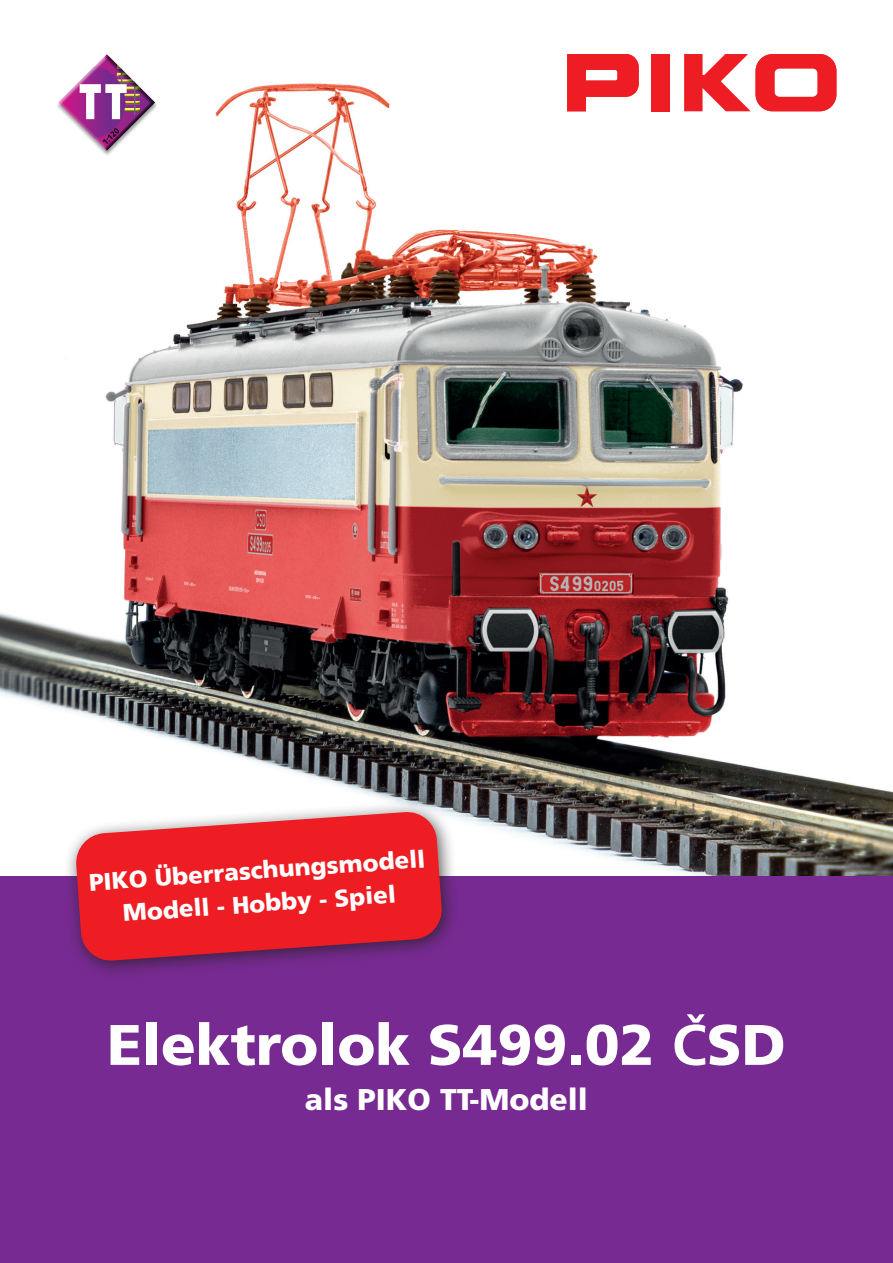
<style>
.page{position:relative;width:893px;height:1263px;background:#fff}
.page>*{position:absolute;margin:0;border:0;box-sizing:border-box;transform-origin:0 0}
.t1{font:900 57px "Frutiger LT Std";color:#fff}
.t2{font:900 30px "Frutiger LT Std";color:#fff}
.t3{font:900 24px/33px "Frutiger LT Std";color:#fff;text-align:center}
.s1{font-family:"Frutiger CE";font-weight:700}
</style>
<div class="page">
<img style="left:0;top:54px;width:893px;height:822px">
<div style="left:0;top:876px;width:893px;height:387px;background:#772a91"></div>
<div style="left:64px;top:801px;width:395px;height:179px;background:#231f20;opacity:.75"></div>
<svg style="left:75px;top:811px;width:368px;height:150px;background:#e1303c"></svg>
<svg style="left:567px;top:54px;width:72px;height:57px"></svg>
<div style="left:651px;top:54px;width:18px;height:57px;background:#ee1d23"></div>
<svg style="left:684px;top:54px;width:152px;height:57px"></svg>
<svg style="left:54px;top:54px;width:105px;height:101px"></svg>
<p class="t3" style="left:88px;top:866px;width:338px;rotate:-4deg">PIKO Überraschungsmodell<br>Modell - Hobby - Spiel</p>
<h1 class="t1" style="left:107px;top:1010px;width:680px">Elektrolok S499.02 <span class="s1">È</span>SD</h1>
<p class="t2" style="left:305px;top:1081px;width:284px">als PIKO TT-Modell</p>
</div>
